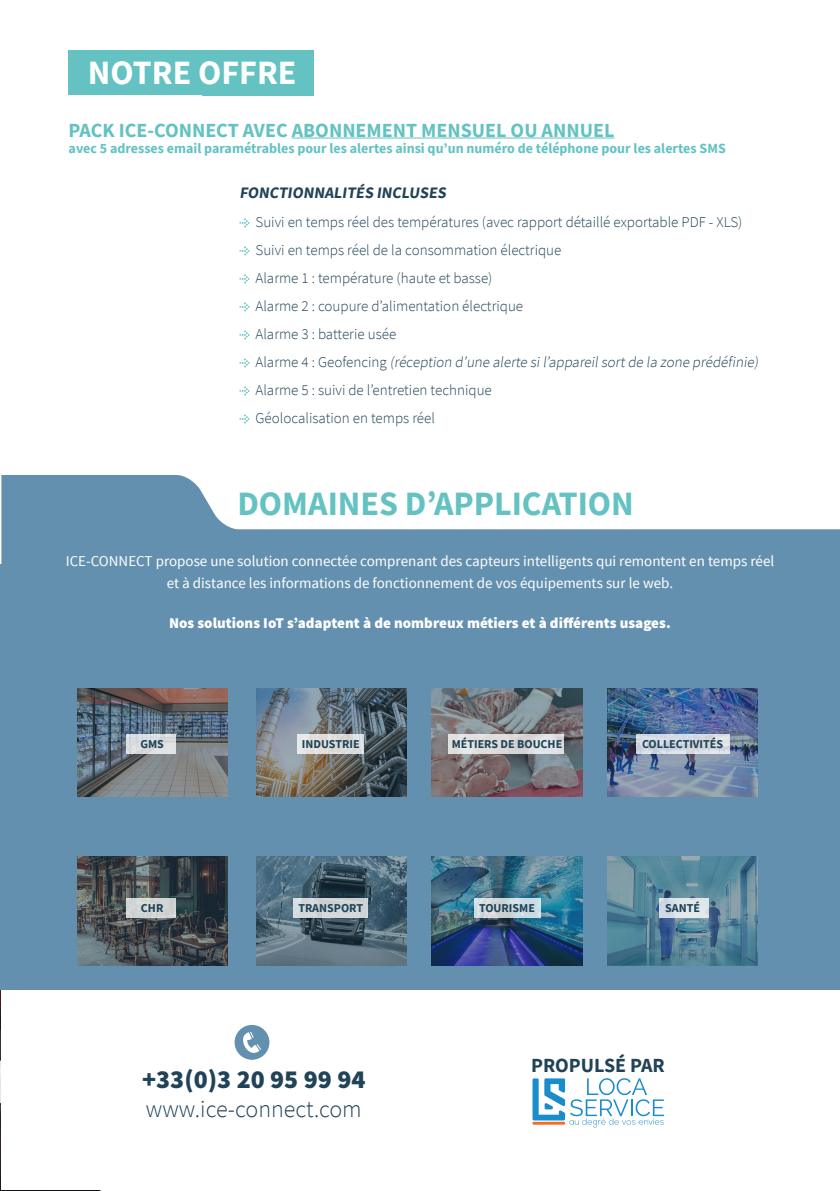
<style>
.page{position:relative;width:840px;height:1191px;background:#fff}
.page>*{position:absolute;margin:0;border:0;box-sizing:border-box;transform-origin:0 0}
.t1{font:700 34px "Source Sans Pro";color:#64c2c2}
.t2{font:700 34px "Source Sans Pro";color:#fff}
.t3{font:900 26px "Source Sans Pro";color:#204357}
.t4{font:300 24px "Source Sans Pro";color:#204357}
.t5{font:700 20px "Source Sans Pro";color:#64c2c2}
.t6{font:700 20px "Source Sans Pro";color:#204357}
.t7{font:700 16px "Source Sans Pro";color:#204357}
.t8{font:300 15px "Source Sans Pro";color:#204357}
.t9{font:15px "Source Sans Pro";color:#fff}
.t10{font:900 15px "Source Sans Pro";color:#fff}
.t11{font:700 14px "Source Sans Pro";color:#64c2c2}
.t12{font:700 12px "Source Sans Pro";color:#204357}
</style>
<div class="page">
<div style="left:0;top:564px;width:839px;height:425px;background:#6490af"></div>
<svg style="left:239px;top:218px;width:10px;height:9px"></svg>
<svg style="left:239px;top:246px;width:10px;height:9px"></svg>
<svg style="left:239px;top:274px;width:10px;height:9px"></svg>
<svg style="left:239px;top:302px;width:10px;height:9px"></svg>
<svg style="left:239px;top:330px;width:10px;height:9px"></svg>
<svg style="left:239px;top:358px;width:10px;height:9px"></svg>
<svg style="left:239px;top:386px;width:10px;height:9px"></svg>
<svg style="left:239px;top:414px;width:10px;height:9px"></svg>
<div style="left:69px;top:50px;width:244px;height:46px;background:#64c2c2"></div>
<img style="left:77px;top:688px;width:150px;height:108px">
<img style="left:256px;top:688px;width:150px;height:108px">
<img style="left:431px;top:688px;width:150px;height:108px">
<img style="left:607px;top:688px;width:150px;height:108px">
<img style="left:77px;top:856px;width:150px;height:109px">
<img style="left:256px;top:856px;width:150px;height:109px">
<img style="left:431px;top:856px;width:150px;height:109px">
<img style="left:607px;top:856px;width:150px;height:109px">
<div style="left:126px;top:734px;width:50px;height:19px;background:#dadde0"></div>
<div style="left:126px;top:899px;width:50px;height:19px;background:#d0d4d4"></div>
<svg style="left:297px;top:734px;width:66px;height:19px"></svg>
<div style="left:292px;top:899px;width:75px;height:19px;background:#d2d7da"></div>
<svg style="left:448px;top:734px;width:115px;height:19px;background:#deddde"></svg>
<svg style="left:474px;top:899px;width:66px;height:19px"></svg>
<svg style="left:636px;top:734px;width:93px;height:19px;background:#d4d9e2"></svg>
<div style="left:658px;top:899px;width:50px;height:19px;background:linear-gradient(to right,#cfd8e5,#e7edec)"></div>
<svg style="left:1px;top:475px;width:838px;height:89px;fill:#6490af"></svg>
<div style="left:234px;top:1025px;width:35px;height:34px;background:#6490af;border-radius:50%"></div>
<svg style="left:243px;top:1031px;width:18px;height:22px"></svg>
<hr style="left:291px;top:137px;width:323px;height:1px;background:#64c2c2">
<svg style="left:532px;top:1078px;width:131px;height:49px"></svg>
<h1 class="t2" style="left:88px;top:50px;width:210px">NOTRE OFFRE</h1>
<p class="t5" style="left:69px;top:116px;width:547px">PACK ICE-CONNECT AVEC ABONNEMENT MENSUEL OU ANNUEL</p>
<p class="t11" style="left:69px;top:139px;width:658px">avec 5 adresses email paramétrables pour les alertes ainsi qu’un numéro de téléphone pour les alertes SMS</p>
<p class="t7" style="left:239px;top:181px;width:211px">FONCTIONNALITÉS INCLUSES</p>
<p class="t8" style="left:255px;top:213px;width:488px">Suivi en temps réel des températures (avec rapport détaillé exportable PDF - XLS)</p>
<p class="t8" style="left:255px;top:241px;width:307px">Suivi en temps réel de la consommation électrique</p>
<p class="t8" style="left:255px;top:269px;width:238px">Alarme 1 : température (haute et basse)</p>
<p class="t8" style="left:255px;top:297px;width:269px">Alarme 2 : coupure d’alimentation électrique</p>
<p class="t8" style="left:255px;top:325px;width:142px">Alarme 3 : batterie usée</p>
<p class="t8" style="left:255px;top:353px;width:506px">A l a r m e 4 : G e o fe n c i n g (réception d’une alerte sil’appareilsortde la zone prédéfinie)</p>
<p class="t8" style="left:255px;top:381px;width:238px">Alarme 5 : suivi de l’entretien technique</p>
<p class="t8" style="left:255px;top:409px;width:181px">Géolocalisation en temps réel</p>
<p class="t1" style="left:237px;top:480px;width:398px">DOMAINES D’APPLICATION</p>
<p class="t9" style="left:66px;top:552px;width:709px">ICE-CONNECT propose une solution connectée comprenant des capteurs intelligents qui remontent en temps réel</p>
<p class="t9" style="left:167px;top:574px;width:507px">et à distance les informations de fonctionnement de vos équipements sur le web.</p>
<p class="t10" style="left:169px;top:613px;width:503px">Nos solutions IoT s’adaptent à de nombreux métiers et à différents usages.</p>
<p class="t12" style="left:140px;top:735px;width:25px">GMS</p>
<p class="t12" style="left:302px;top:735px;width:59px">INDUSTRIE</p>
<p class="t12" style="left:451px;top:735px;width:112px">MÉTIERS DE BOUCHE</p>
<p class="t12" style="left:641px;top:735px;width:83px">COLLECTIVITÉS</p>
<p class="t12" style="left:141px;top:900px;width:24px">CHR</p>
<p class="t12" style="left:298px;top:900px;width:66px">TRANSPORT</p>
<p class="t12" style="left:478px;top:900px;width:57px">TOURISME</p>
<p class="t12" style="left:664px;top:900px;width:36px">SANTÉ</p>
<p class="t3" style="left:142px;top:1062px;width:225px">+33(0)3 20 95 99 94</p>
<p class="t4" style="left:146px;top:1094px;width:217px">www.ice-connect.com</p>
<p class="t6" style="left:530px;top:1051px;width:135px">PROPULSÉ PAR</p>
</div>
